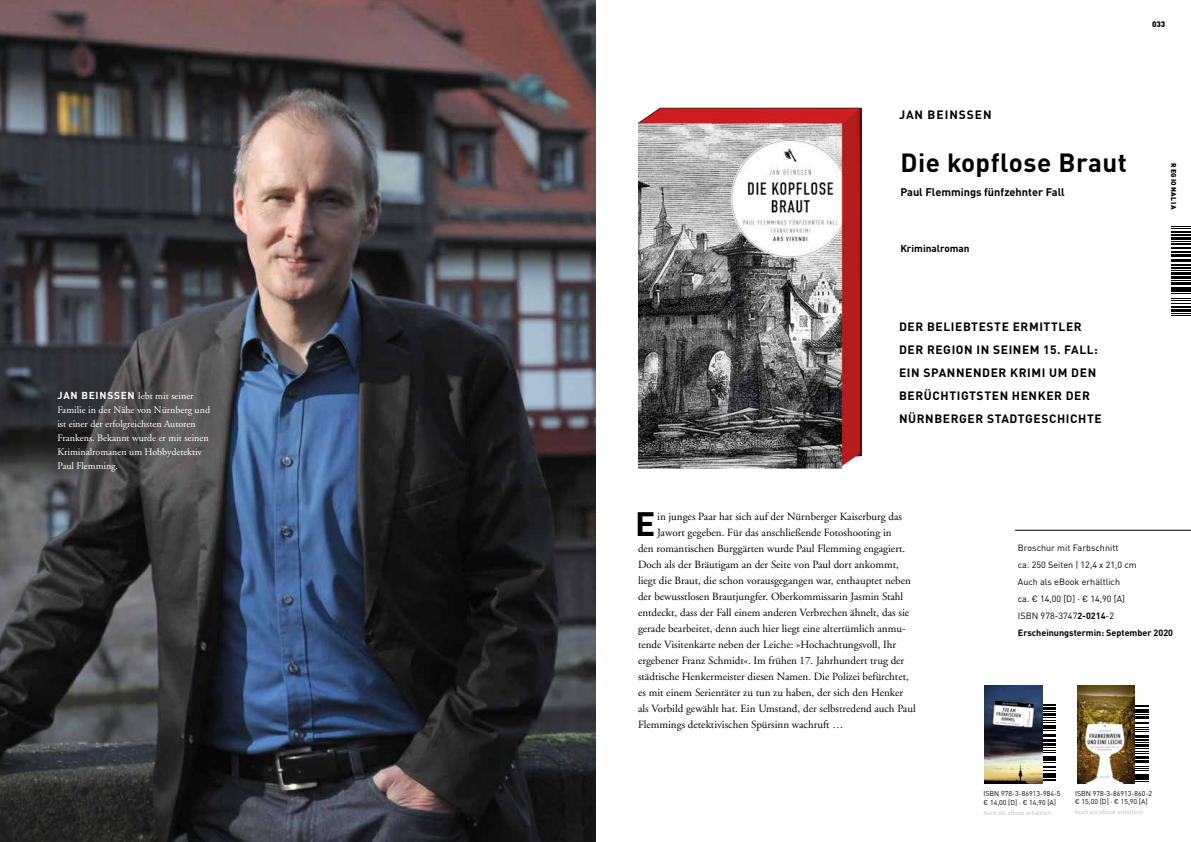
<style>
.page{position:relative;width:1191px;height:842px;background:#fff}
.page>*{position:absolute;margin:0;border:0;box-sizing:border-box;transform-origin:0 0}
.t1{font:700 33.5px "DIN Pro";color:#000}
.t2{font:700 26px "DIN Pro";letter-spacing:.02em;color:#000}
.t3{font:700 12px/23px "DIN Pro";letter-spacing:.05em;color:#000}
.t4{font:700 12px "DIN Pro";letter-spacing:.08em;color:#000}
.t5{font:11px "Adobe Garamond";color:#000}
.t6{font:700 11px "DIN Pro";color:#000}
.t7{font:10px/14px "Adobe Garamond";color:#fff}
.t8{font:700 10px "DIN Pro";color:#000}
.t9{font:9px/17px "DIN Pro";color:#000}
.t10{font:900 8px "DIN Pro";color:#000}
.t11{font:7px/8.4px "DIN Pro";color:#000}
.t12{font:900 7px "DIN Pro";letter-spacing:.09em;color:#000}
.t13{font:6px "DIN Pro";color:#bcbcbc}
.s1{font-family:"DIN Pro";font-weight:700}
.s2{font-weight:700}
</style>
<div class="page">
<hr style="left:1015px;top:530px;width:176px;height:1px;background:#000">
<img style="left:638px;top:108px;width:223px;height:361px">
<img style="left:0;top:0;width:595px;height:842px">
<svg style="left:1134px;top:722px;width:14px;height:60px"></svg>
<hr style="left:1134px;top:716px;width:14px;height:3px;background:#000">
<svg style="left:1134px;top:705px;width:14px;height:10px"></svg>
<svg style="left:1042px;top:704px;width:13px;height:77px"></svg>
<svg style="left:1171px;top:313px;width:20px;height:3px"></svg>
<hr style="left:1171px;top:309px;width:20px;height:3px;background:#000">
<hr style="left:1171px;top:306px;width:20px;height:2px;background:#000">
<svg style="left:1171px;top:293px;width:20px;height:11px"></svg>
<hr style="left:1171px;top:289px;width:20px;height:3px;background:#000">
<hr style="left:1171px;top:287px;width:20px;height:2px;background:#000">
<hr style="left:1171px;top:282px;width:20px;height:3px;background:#000">
<svg style="left:1171px;top:280px;width:20px;height:1px"></svg>
<hr style="left:1171px;top:276px;width:20px;height:3px;background:#000">
<hr style="left:1171px;top:273px;width:20px;height:2px;background:#000">
<svg style="left:1171px;top:270px;width:20px;height:1px"></svg>
<hr style="left:1171px;top:267px;width:20px;height:2px;background:#000">
<hr style="left:1171px;top:264px;width:20px;height:2px;background:#000">
<hr style="left:1171px;top:259px;width:20px;height:3px;background:#000">
<svg style="left:1171px;top:256px;width:20px;height:1px"></svg>
<hr style="left:1171px;top:253px;width:20px;height:2px;background:#000">
<hr style="left:1171px;top:251px;width:20px;height:2px;background:#000">
<hr style="left:1171px;top:247px;width:20px;height:2px;background:#000">
<hr style="left:1171px;top:243px;width:20px;height:2px;background:#000">
<svg style="left:1171px;top:241px;width:20px;height:1px"></svg>
<hr style="left:1171px;top:238px;width:20px;height:2px;background:#000">
<hr style="left:1171px;top:234px;width:20px;height:2px;background:#000">
<hr style="left:1171px;top:231px;width:20px;height:2px;background:#000">
<svg style="left:1171px;top:226px;width:20px;height:3px"></svg>
<img style="left:985px;top:686px;width:57px;height:97px">
<img style="left:1077px;top:686px;width:57px;height:97px">
<p class="t7" style="left:57px;top:389px;width:154px"><span class="s1">JAN BEINSSEN</span> lebt mit seiner<br>Familie in der Nähe von Nürnberg und ist einer der erfolgreichsten Autoren<br>Frankens. Bekannt wurde er mit seinen<br>Kriminalromanen um Hobbydetektiv<br>Paul Flemming.</p>
<p class="t10" style="left:1152px;top:18px;width:15px">033</p>
<p class="t4" style="left:899px;top:105px;width:94px">JAN BEINSSEN</p>
<h2 class="t2" style="left:900px;top:141px;width:228px">Die kopflose Braut</h2>
<p class="t6" style="left:900px;top:183px;width:166px">Paul Flemmings fünfzehnter Fall</p>
<p class="t8" style="left:900px;top:240px;width:71px">Kriminalroman</p>
<p class="t3" style="left:899px;top:314px;width:204px">DER BELIEBTESTE ERMITTLER<br>DER REGION IN SEINEM 15. FALL:<br>EIN SPANNENDER KRIMI UM DEN<br>BERÜCHTIGTSTEN HENKER DER<br>NÜRNBERGER STADTGESCHICHTE</p>
<p class="t12" style="left:1179px;top:163px;width:48px;rotate:90deg">Regionalia</p>
<h1 class="t1" style="left:635px;top:496px;width:22px">E</h1>
<p class="t5" style="left:657px;top:511px;width:246px">in junges Paar hat sich auf der Nürnberger Kaiserburg das</p>
<p class="t5" style="left:657px;top:527px;width:236px">Jawort gegeben. Für das anschließende Fotoshooting in</p>
<p class="t5" style="left:638px;top:543px;width:269px">den romantischen Burggärten wurde Paul Flemming engagiert.</p>
<p class="t5" style="left:638px;top:559px;width:262px">Doch als der Bräutigam an der Seite von Paul dort ankommt,</p>
<p class="t5" style="left:638px;top:575px;width:274px">liegt die Braut, die schon vorausgegangen war, enthauptet neben</p>
<p class="t5" style="left:638px;top:591px;width:267px">der bewusstlosen Brautjungfer. Oberkommissarin Jasmin Stahl</p>
<p class="t5" style="left:638px;top:607px;width:273px">entdeckt, dass der Fall einem anderen Verbrechen ähnelt, das sie</p>
<p class="t5" style="left:638px;top:623px;width:269px">gerade bearbeitet, denn auch hier liegt eine altertümlich anmu-</p>
<p class="t5" style="left:638px;top:639px;width:260px">tende Visitenkarte neben der Leiche: »Hochachtungsvoll, Ihr</p>
<p class="t5" style="left:638px;top:655px;width:268px">ergebener Franz Schmidt«. Im frühen 17. Jahrhundert trug der</p>
<p class="t5" style="left:638px;top:671px;width:272px">städtische Henkermeister diesen Namen. Die Polizei befürchtet,</p>
<p class="t5" style="left:638px;top:687px;width:267px">es mit einem Serientäter zu tun zu haben, der sich den Henker</p>
<p class="t5" style="left:638px;top:703px;width:279px">als Vorbild gewählt hat. Ein Umstand, der selbstredend auch Paul</p>
<p class="t5" style="left:638px;top:719px;width:207px">Flemmings detektivischen Spürsinn wachruft …</p>
<p class="t9" style="left:1018px;top:538px;width:157px">Broschur mit Farbschnitt<br>ca. 250 Seiten | 12,4 x 21,0 cm<br>Auch als eBook erhältlich<br>ca. € 14,00 [D] · € 14,90 [A]<br>ISBN 978-3747<span class="s2">2-0214</span>-2<br><span class="s2">Erscheinungstermin: September 2020</span></p>
<p class="t11" style="left:983px;top:789px;width:79px">ISBN 978-3-86913-984-5 € 14,00 [D] · € 14,90 [A]</p>
<p class="t13" style="left:983px;top:808px;width:70px">Auch als eBook erhältlich</p>
<p class="t11" style="left:1075px;top:788px;width:79px">ISBN 978-3-86913-860-2 € 15,00 [D] · € 15,90 [A]</p>
<p class="t13" style="left:1075px;top:807px;width:70px">Auch als eBook erhältlich</p>
</div>
